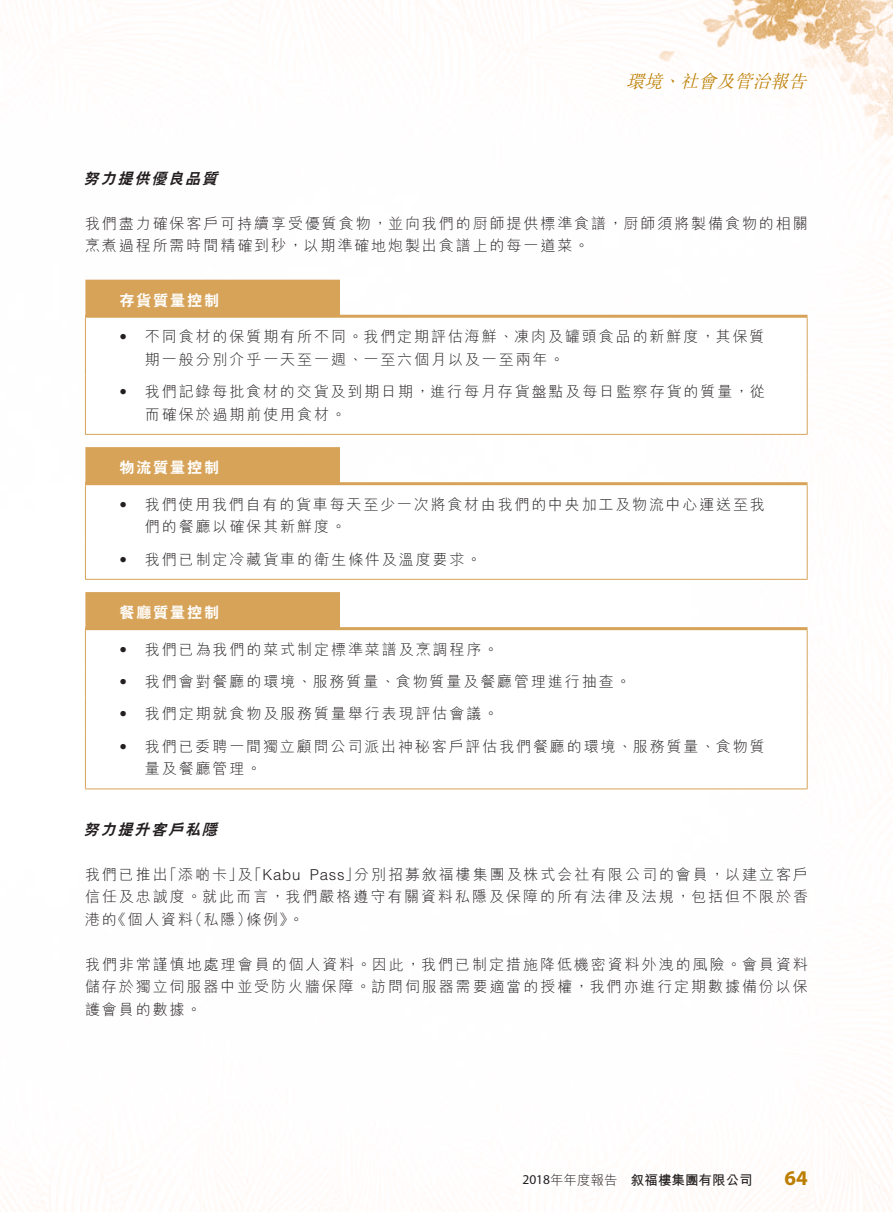
<style>
.page{position:relative;width:893px;height:1212px;background:#fff}
.page>*{position:absolute;margin:0;border:0;box-sizing:border-box;transform-origin:0 0}
.t1{font:700 21px "Myriad Pro";color:#bc7e00}
.t2{font:italic 300 18px "M Sung HK";color:#bc7e00}
._00_txt{font:300 15px/22.5px "M Hei HK";letter-spacing:.13em;color:#231f20}
._00_txt-2{font:800 15px "C Hei 2 HK";letter-spacing:.13em;color:#fff}
._03_H3{font:italic 800 15px "C Hei 2 HK";color:#231f20}
._00_txt-3{font:300 15px "Helvetica LT Std";color:#231f20}
.t3{font:700 13.5px "M Hei HK";color:#231f20}
.t4{font:300 13.5px "M Hei HK";color:#231f20}
.s1{font-family:"Helvetica LT Std"}
.s2{font-family:"M Hei HK"}
.s3{font-family:"Myriad Pro";font-weight:400}
</style>
<div class="page">
<img style="left:0;top:0;width:893px;height:1212px">
<div style="left:85px;top:280px;width:255px;height:35px;background:#d7a358"></div>
<svg style="left:85px;top:318px;width:722px;height:470px"></svg>
<hr style="left:85px;top:315px;width:255px;height:3px;background:#d7a358">
<hr style="left:340px;top:315px;width:467px;height:3px;background:#d7a358">
<hr style="left:85px;top:482px;width:255px;height:3px;background:#d7a358">
<hr style="left:340px;top:482px;width:467px;height:3px;background:#d7a358">
<hr style="left:85px;top:627px;width:255px;height:3px;background:#d7a358">
<hr style="left:340px;top:627px;width:467px;height:3px;background:#d7a358">
<hr style="left:85px;top:318px;width:1px;height:57px;background:#d7a358">
<hr style="left:807px;top:318px;width:1px;height:57px;background:#d7a358">
<hr style="left:85px;top:375px;width:1px;height:59px;background:#d7a358">
<hr style="left:807px;top:375px;width:1px;height:59px;background:#d7a358">
<hr style="left:85px;top:434px;width:255px;height:1px;background:#d7a358">
<hr style="left:340px;top:434px;width:467px;height:1px;background:#d7a358">
<hr style="left:85px;top:485px;width:1px;height:58px;background:#d7a358">
<hr style="left:807px;top:485px;width:1px;height:58px;background:#d7a358">
<hr style="left:85px;top:543px;width:1px;height:36px;background:#d7a358">
<hr style="left:807px;top:543px;width:1px;height:36px;background:#d7a358">
<hr style="left:85px;top:579px;width:255px;height:1px;background:#d7a358">
<hr style="left:340px;top:579px;width:467px;height:1px;background:#d7a358">
<hr style="left:85px;top:630px;width:1px;height:35px;background:#d7a358">
<hr style="left:807px;top:630px;width:1px;height:35px;background:#d7a358">
<hr style="left:85px;top:665px;width:1px;height:32px;background:#d7a358">
<hr style="left:807px;top:665px;width:1px;height:32px;background:#d7a358">
<hr style="left:85px;top:697px;width:1px;height:33px;background:#d7a358">
<hr style="left:807px;top:697px;width:1px;height:33px;background:#d7a358">
<hr style="left:85px;top:730px;width:1px;height:58px;background:#d7a358">
<hr style="left:807px;top:730px;width:1px;height:58px;background:#d7a358">
<hr style="left:85px;top:788px;width:255px;height:1px;background:#d7a358">
<hr style="left:340px;top:788px;width:467px;height:1px;background:#d7a358">
<p class="t2" style="left:680px;top:69px;width:134px">社會及管治報告</p>
<p class="t2" style="left:626px;top:69px;width:44px">環境</p>
<p class="t2" style="left:662px;top:69px;width:26px">、</p>
<p class="_03_H3" style="left:83px;top:170px;width:139px">努力提供優良品質</p>
<p class="_00_txt" style="left:85px;top:212px;width:724px">我們盡力確保客戶可持續享受優質食物，並向我們的厨師提供標準食譜，厨師須將製備食物的相關烹煮過程所需時間精確到秒，以期準確地炮製出食譜上的每一道菜。</p>
<p class="_00_txt-2" style="left:119px;top:293px;width:101px">存貨質量控制</p>
<p class="_00_txt" style="left:145px;top:325px;width:621px">不同食材的保質期有所不同。我們定期評估海鮮、凍肉及罐頭食品的新鮮度，其保質</p>
<p class="_00_txt-3" style="left:119px;top:328px;width:9px">•</p>
<p class="_00_txt-3" style="left:119px;top:382px;width:9px">•</p>
<p class="_00_txt" style="left:145px;top:348px;width:421px">期一般分別介乎一天至一週、一至六個月以及一至兩年。</p>
<p class="_00_txt" style="left:145px;top:380px;width:621px">我們記錄每批食材的交貨及到期日期，進行每月存貨盤點及每日監察存貨的質量，從</p>
<p class="_00_txt" style="left:145px;top:403px;width:203px">而確保於過期前使用食材。</p>
<p class="_00_txt-2" style="left:119px;top:460px;width:101px">物流質量控制</p>
<p class="_00_txt" style="left:145px;top:493px;width:621px">我們使用我們自有的貨車每天至少一次將食材由我們的中央加工及物流中心運送至我</p>
<p class="_00_txt-3" style="left:119px;top:495px;width:9px">•</p>
<p class="_00_txt-3" style="left:119px;top:550px;width:9px">•</p>
<p class="_00_txt" style="left:145px;top:515px;width:203px">們的餐廳以確保其新鮮度。</p>
<p class="_00_txt" style="left:145px;top:548px;width:338px">我們已制定冷藏貨車的衛生條件及溫度要求。</p>
<p class="_00_txt-2" style="left:119px;top:605px;width:101px">餐廳質量控制</p>
<p class="_00_txt" style="left:145px;top:638px;width:355px">我們已為我們的菜式制定標準菜譜及烹調程序。</p>
<p class="_00_txt-3" style="left:119px;top:640px;width:9px">•</p>
<p class="_00_txt-3" style="left:119px;top:672px;width:9px">•</p>
<p class="_00_txt" style="left:145px;top:670px;width:487px">我們會對餐廳的環境、服務質量、食物質量及餐廳管理進行抽查。</p>
<p class="_00_txt-3" style="left:119px;top:705px;width:9px">•</p>
<p class="_00_txt" style="left:145px;top:702px;width:355px">我們定期就食物及服務質量舉行表現評估會議。</p>
<p class="_00_txt-3" style="left:119px;top:737px;width:9px">•</p>
<p class="_00_txt" style="left:145px;top:735px;width:621px">我們已委聘一間獨立顧問公司派出神秘客戶評估我們餐廳的環境、服務質量、食物質</p>
<p class="_00_txt" style="left:145px;top:757px;width:118px">量及餐廳管理。</p>
<p class="_03_H3" style="left:83px;top:821px;width:139px">努力提升客戶私隱</p>
<p class="_00_txt" style="left:354px;top:863px;width:455px">分別招募敘福樓集團及株式会社有限公司的會員，以建立客戶</p>
<p class="_00_txt" style="left:85px;top:863px;width:84px">我們已推出</p>
<p class="_00_txt" style="left:85px;top:885px;width:724px">信任及忠誠度。就此而言，我們嚴格遵守有關資料私隱及保障的所有法律及法規，包括但不限於香</p>
<p class="_00_txt" style="left:289px;top:908px;width:16px">。</p>
<p class="_00_txt" style="left:162px;top:863px;width:140px">「添啲卡」「<span class="s1">Kabu</span></p>
<p class="_00_txt-3" style="left:310px;top:865px;width:52px">Pass<span class="s2">」</span></p>
<p class="_00_txt" style="left:238px;top:863px;width:16px">及</p>
<p class="_00_txt" style="left:188px;top:908px;width:66px">（私隱）</p>
<p class="_00_txt" style="left:111px;top:908px;width:83px">《個人資料</p>
<p class="_00_txt" style="left:246px;top:908px;width:50px">條例《</p>
<p class="_00_txt" style="left:85px;top:908px;width:33px">港的</p>
<p class="_00_txt" style="left:85px;top:953px;width:724px;text-align:justify">我們非常謹慎地處理會員的個人資料。因此，我們已制定措施降低機密資料外洩的風險。會員資料儲存於獨立伺服器中並受防火牆保障。訪問伺服器需要適當的授權，我們亦進行定期數據備份以保護會員的數據。</p>
<p class="t4" style="left:522px;top:1173px;width:97px"><span class="s3">2018</span>年年度報告</p>
<p class="t3" style="left:631px;top:1170px;width:123px">叙福樓集團有限公司</p>
<h1 class="t1" style="left:784px;top:1164px;width:25px">64</h1>
</div>
